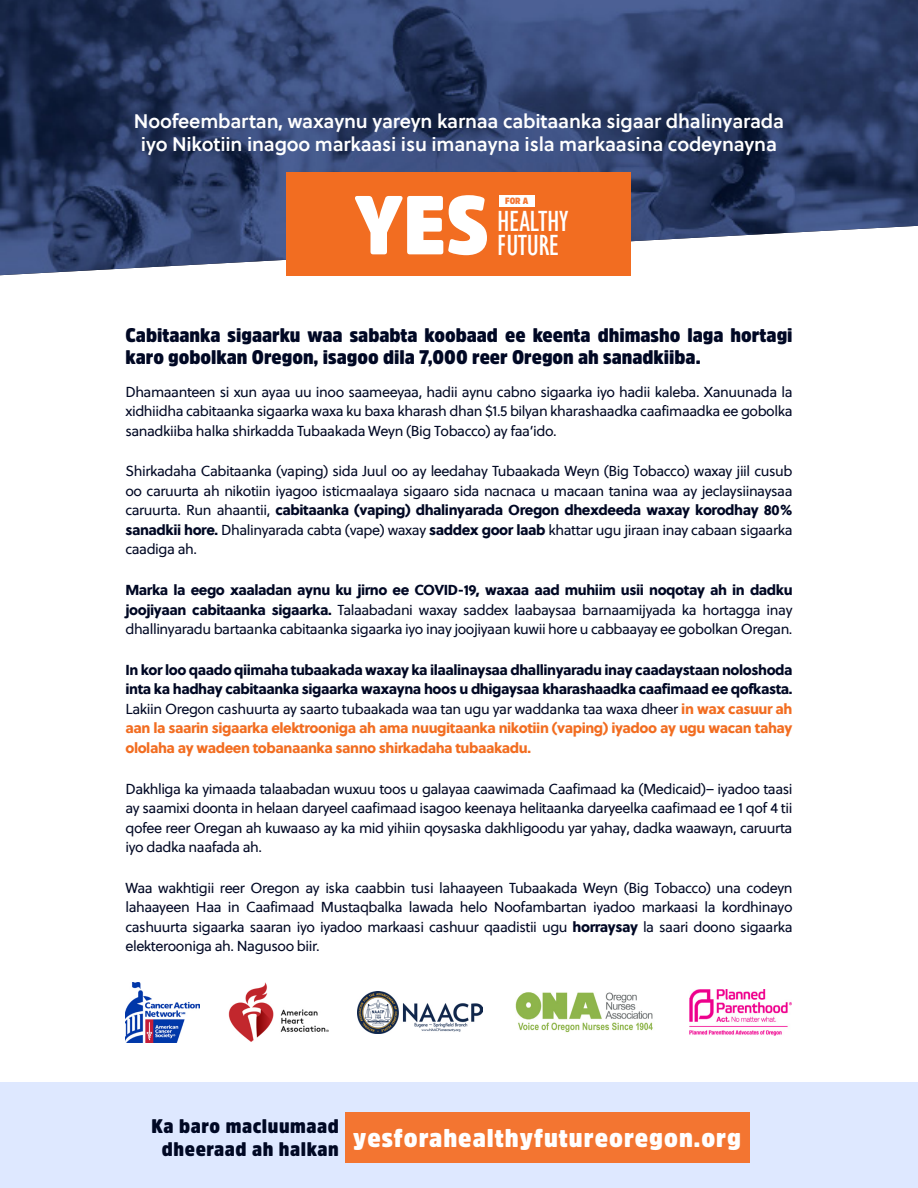
<style>
.page{position:relative;width:918px;height:1188px;background:#fff}
.page>*{position:absolute;margin:0;border:0;box-sizing:border-box;transform-origin:0 0}
.t1{font:900 82.5px "Amsi Pro Narw";color:#fff}
.t2{font:condensed 30px/24px "Gill Sans";letter-spacing:-.02em;color:#fff}
.t3{font:900 25.5px "Amsi Pro Narw";letter-spacing:.04em;color:#fff}
.t4{font:600 19.5px/23.4px "Soleil W01";letter-spacing:-.01em;color:#fff;text-align:center}
.t5{font:900 19.5px/22.5px "Amsi Pro Narw";color:#000824}
.t6{font:900 19.5px "Amsi Pro Narw";letter-spacing:.03em;color:#000824}
.t7{font:14.4px/19.5px "Soleil W01";letter-spacing:-.03em;color:#000824;text-align:justify}
.t8{font:800 14.4px/19.5px "Soleil W01";letter-spacing:-.03em;color:#000824;text-align:justify}
.t9{font:900 9px "Amsi Pro Narw";color:#f37531}
.s1{font-weight:800}
.s2{font-weight:400}
.s3{color:#f26d21}
</style>
<div class="page">
<img style="left:0;top:0;width:918px;height:275px">
<div style="left:287px;top:172px;width:344px;height:104px;background:#f26d21"></div>
<img style="left:515px;top:992px;width:138px;height:41px">
<img style="left:689px;top:989px;width:102px;height:46px">
<img style="left:125px;top:982px;width:74px;height:61px">
<img style="left:357px;top:992px;width:125px;height:41px">
<img style="left:228px;top:982px;width:100px;height:60px">
<div style="left:0;top:1082px;width:918px;height:106px;background:#dee8ff"></div>
<div style="left:345px;top:1112px;width:404px;height:50px;background:#f37531"></div>
<div style="left:499px;top:195px;width:35px;height:12px;background:#fff"></div>
<p class="t4" style="left:134px;top:110px;width:652px">Noofeembartan, waxaynu yareyn karnaa cabitaanka sigaar dhalinyarada iyo Nikotiin inagoo markaasi isu imanayna isla markaasina codeynayna</p>
<p class="t1" style="left:354px;top:168px;width:136px">YES</p>
<p class="t9" style="left:505px;top:195px;width:24px">FOR A</p>
<p class="t2" style="left:497px;top:209px;width:73px">HEALTHY<br>FUTURE</p>
<p class="t5" style="left:125px;top:323px;width:669px">Cabitaanka sigaarku waa sababta koobaad ee keenta dhimasho laga hortagi karo gobolkan Oregon, isagoo dila 7,000 reer Oregon ah sanadkiiba.</p>
<p class="t7" style="left:125px;top:382px;width:669px">Dhamaanteen si xun ayaa uu inoo saameeyaa, hadii aynu cabno sigaarka iyo hadii kaleba. Xanuunada la xidhiidha cabitaanka sigaarka waxa ku baxa kharash dhan $1.5 bilyan kharashaadka caafimaadka ee gobolka sanadkiiba halka shirkadda Tubaakada Weyn (Big Tobacco) ay faa’ido.</p>
<p class="t7" style="left:125px;top:462px;width:669px">Shirkadaha Cabitaanka (vaping) sida Juul oo ay leedahay Tubaakada Weyn (Big Tobacco) waxay jiil cusub oo caruurta ah nikotiin iyagoo isticmaalaya sigaaro sida nacnaca u macaan tanina waa ay jeclaysiinaysaa caruurta. Run ahaantii, <span class="s1">cabitaanka (vaping) dhalinyarada Oregon dhexdeeda waxay korodhay 80% sanadkii hore.</span> Dhalinyarada cabta (vape) waxay <span class="s1">saddex goor laab</span> khattar ugu jiraan inay cabaan sigaarka caadiga ah.</p>
<p class="t7" style="left:125px;top:580px;width:669px"><span class="s1">Marka la eego xaaladan aynu ku jirno ee COVID-19, waxaa aad muhiim usii noqotay ah in dadku joojiyaan cabitaanka sigaarka.</span> Talaabadani waxay saddex laabaysaa barnaamijyada ka hortagga inay dhallinyaradu bartaanka cabitaanka sigaarka iyo inay joojiyaan kuwii hore u cabbaayay ee gobolkan Oregan.</p>
<p class="t8" style="left:125px;top:660px;width:669px">In kor loo qaado qiimaha tubaakada waxay ka ilaalinaysaa dhallinyaradu inay caadaystaan noloshoda inta ka hadhay cabitaanka sigaarka waxayna hoos u dhigaysaa kharashaadka caafimaad ee qofkasta.<br><span class="s2">Lakiin Oregon cashuurta ay saarto tubaakada waa tan ugu yar waddanka taa waxa dheer</span> <span class="s3">in wax casuur ah aan la saarin sigaarka elektrooniga ah ama nuugitaanka nikotiin (vaping) iyadoo ay ugu wacan tahay ololaha ay wadeen tobanaanka sanno shirkadaha tubaakadu.</span></p>
<p class="t7" style="left:125px;top:779px;width:669px">Dakhliga ka yimaada talaabadan wuxuu toos u galayaa caawimada Caafimaad ka (Medicaid)– iyadoo taasi ay saamixi doonta in helaan daryeel caafimaad isagoo keenaya helitaanka daryeelka caafimaad ee 1 qof 4 tii qofee reer Oregan ah kuwaaso ay ka mid yihiin qoysaska dakhligoodu yar yahay, dadka waawayn, caruurta iyo dadka naafada ah.</p>
<p class="t7" style="left:125px;top:878px;width:669px">Waa wakhtigii reer Oregon ay iska caabbin tusi lahaayeen Tubaakada Weyn (Big Tobacco) una codeyn lahaayeen Haa in Caafimaad Mustaqbalka lawada helo Noofambartan iyadoo markaasi la kordhinayo cashuurta sigaarka saaran iyo iyadoo markaasi cashuur qaadistii ugu <span class="s1">horraysay</span> la saari doono sigaarka elekterooniga ah. Nagusoo biir.</p>
<h3 class="t6" style="left:151px;top:1112px;width:189px">Ka baro macluumaad</h3>
<h3 class="t3" style="left:162px;top:1120px;width:581px"><sub>dheeraad</sub> <sub>ah</sub> <sub>halkan</sub> yesforahealthyfutureoregon.org</h3>
</div>
